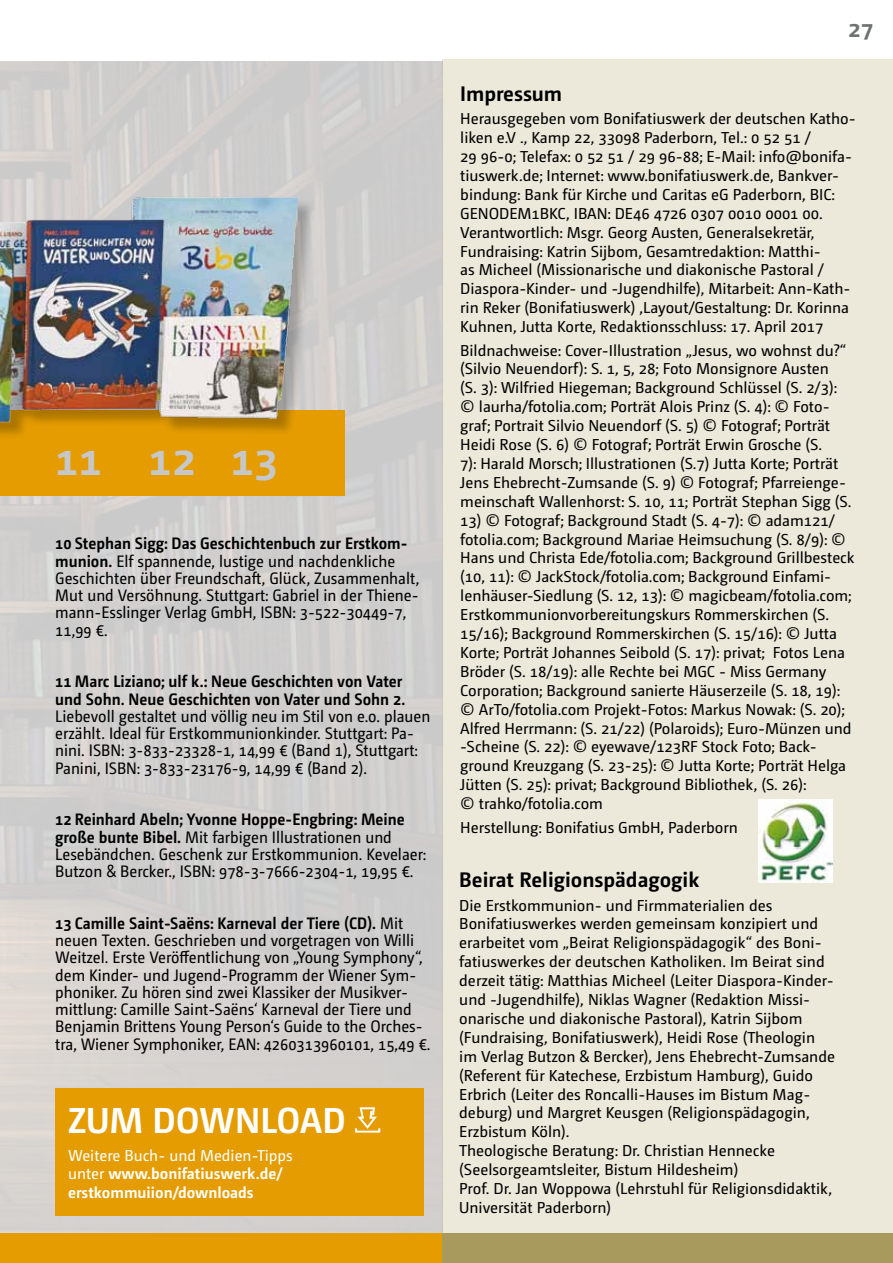
<style>
.page{position:relative;width:893px;height:1263px;background:#fff}
.page>*{position:absolute;margin:0;border:0;box-sizing:border-box;transform-origin:0 0}
.t1{font:700 45px "Camingo Dos Pro";color:#c6c7c8}
.t2{font:700 36px "Camingo Dos Pro";color:#fff}
.t3{font:700 24px "Camingo Dos Pro";color:#707172}
.t4{font:700 21px "Camingo Dos Pro";color:#000}
.t5{font:16.5px/17.2px "Camingo Dos Pro";color:#000;scale:.94 1}
.t6{font:700 16.5px/17.2px "Camingo Dos Pro";color:#000;scale:.94 1}
.t7{font:15.75px/18.9px "Camingo Dos Pro";letter-spacing:-.005em;color:#000}
.t8{font:700 15.75px/18.9px "Camingo Dos Pro";color:#fff}
.s1{font-weight:700}
.s2{font-weight:400}
</style>
<div class="page">
<div style="left:442px;top:60px;width:451px;height:1203px;background:#ece9db"></div>
<img style="left:0;top:62px;width:442px;height:1171px">
<div style="left:0;top:1233px;width:447px;height:30px;background:#e49c00"></div>
<div style="left:442px;top:1233px;width:451px;height:30px;background:#a8995c"></div>
<div style="left:0;top:410px;width:344px;height:85px;background:#e49c00"></div>
<div style="left:0;top:195px;width:315px;height:249px;background:#000;opacity:.25"></div>
<img style="left:0;top:193px;width:298px;height:243px">
<img style="left:758px;top:799px;width:74px;height:84px">
<div style="left:55px;top:1088px;width:369px;height:127px;background:#e49c00"></div>
<svg style="left:355px;top:1107px;width:26px;height:26px"></svg>
<h1 class="t1" style="left:55px;top:432px;width:225px">11 12 13</h1>
<p class="t5" style="left:55px;top:535px;width:389px"><span class="s1">10 Stephan Sigg: Das Geschichtenbuch zur Erstkom&shy;munion.</span> Elf spannende, lustige und nachdenkliche Geschichten über Freundschaft, Glück, Zusammenhalt, Mut und Versöhnung. Stuttgart: Gabriel in der Thiene&shy;mann-Esslinger Verlag GmbH, ISBN: 3-522-30449-7, 11,99 €.</p>
<p class="t6" style="left:55px;top:673px;width:374px">11 Marc Liziano; ulf k.: Neue Geschichten von Vater und Sohn. Neue Geschichten von Vater und Sohn 2.</p>
<p class="t5" style="left:55px;top:707px;width:401px">Liebevoll gestaltet und völlig neu im Stil von e.o. plauen erzählt. Ideal für Erstkommunionkinder. Stuttgart: Pa&shy;nini. ISBN: 3-833-23328-1, 14,99 € (Band 1), Stuttgart:<br>Panini, ISBN: 3-833-23176-9, 14,99 € (Band 2).</p>
<p class="t5" style="left:55px;top:811px;width:396px"><span class="s1">12 Reinhard Abeln; Yvonne Hoppe-Engbring: Meine große bunte Bibel.</span> Mit farbigen Illustrationen und Lesebändchen. Geschenk zur Erstkommunion. Kevelaer:<br>Butzon &amp; Bercker., ISBN: 978-3-7666-2304-1, 19,95 €.</p>
<p class="t5" style="left:55px;top:914px;width:401px"><span class="s1">13 Camille Saint-Saëns: Karneval der Tiere (CD).</span> Mit neuen Texten. Geschrieben und vorgetragen von Willi Weitzel. Erste Veröffentlichung von „Young Symphony“, dem Kinder- und Jugend-Programm der Wiener Sym&shy;phoniker. Zu hören sind zwei Klassiker der Musikver&shy;mittlung: Camille Saint-Saëns‘ Karneval der Tiere und Benjamin Brittens Young Person‘s Guide to the Orches&shy;tra, Wiener Symphoniker, EAN: 4260313960101, 15,49 €.</p>
<h2 class="t2" style="left:68px;top:1098px;width:279px">ZUM DOWNLOAD</h2>
<p class="t8" style="left:68px;top:1145px;width:226px"><span class="s2">Weitere Buch- und Medien-Tipps unter</span> www.bonifatiuswerk.de/ erstkommuiion/downloads</p>
<h3 class="t3" style="left:848px;top:14px;width:27px">27</h3>
<h3 class="t4" style="left:460px;top:81px;width:103px">Impressum</h3>
<p class="t7" style="left:460px;top:109px;width:397px">Herausgegeben vom Bonifatiuswerk der deutschen Katho&shy;liken e.V ., Kamp 22, 33098 Paderborn, Tel.: 0 52 51 /<br>29 96-0; Telefax: 0 52 51 / 29 96-88; E-Mail: info@bonifa&shy;tiuswerk.de; Internet: www.bonifatiuswerk.de, Bankver&shy;bindung: Bank für Kirche und Caritas eG Paderborn, BIC:<br>GENODEM1BKC, IBAN: DE46 4726 0307 0010 0001 00.<br>Verantwortlich: Msgr. Georg Austen, Generalsekretär, Fundraising: Katrin Sijbom, Gesamtredaktion: Matthi-<br>as Micheel (Missionarische und diakonische Pastoral / Diaspora-Kinder- und -Jugendhilfe), Mitarbeit: Ann-Kath&shy;rin Reker (Bonifatiuswerk) ,Layout/Gestaltung: Dr. Korinna Kuhnen, Jutta Korte, Redaktionsschluss: 17. April 2017</p>
<p class="t7" style="left:460px;top:340px;width:393px">Bildnachweise: Cover-Illustration „Jesus, wo wohnst du?“ (Silvio Neuendorf): S. 1, 5, 28; Foto Monsignore Austen<br>(S. 3): Wilfried Hiegeman; Background Schlüssel (S. 2/3): © laurha/fotolia.com; Porträt Alois Prinz (S. 4): © Foto&shy;graf; Portrait Silvio Neuendorf (S. 5) © Fotograf; Porträt Heidi Rose (S. 6) © Fotograf; Porträt Erwin Grosche (S.<br>7): Harald Morsch; Illustrationen (S.7) Jutta Korte; Porträt Jens Ehebrecht-Zumsande (S. 9) © Fotograf; Pfarreienge&shy;meinschaft Wallenhorst: S. 10, 11; Porträt Stephan Sigg (S.</p>
<p class="t7" style="left:460px;top:511px;width:396px">13) © Fotograf; Background Stadt (S. 4-7): © adam121/ fotolia.com; Background Mariae Heimsuchung (S. 8/9): © Hans und Christa Ede/fotolia.com; Background Grillbesteck (10, 11): © JackStock/fotolia.com; Background Einfami&shy;lenhäuser-Siedlung (S. 12, 13): © magicbeam/fotolia.com; Erstkommunionvorbereitungskurs Rommerskirchen (S.<br>15/16); Background Rommerskirchen (S. 15/16): © Jutta Korte; Porträt Johannes Seibold (S. 17): privat; Fotos Lena Bröder (S. 18/19): alle Rechte bei MGC - Miss Germany Corporation; Background sanierte Häuserzeile (S. 18, 19): © ArTo/fotolia.com Projekt-Fotos: Markus Nowak: (S. 20); Alfred Herrmann: (S. 21/22) (Polaroids); Euro-Münzen und -Scheine (S. 22): © eyewave/123RF Stock Foto; Back&shy;ground Kreuzgang (S. 23-25): © Jutta Korte; Porträt Helga Jütten (S. 25): privat; Background Bibliothek, (S. 26):<br>© trahko/fotolia.com</p>
<p class="t7" style="left:460px;top:817px;width:279px">Herstellung: Bonifatius GmbH, Paderborn</p>
<h3 class="t4" style="left:459px;top:867px;width:242px">Beirat Religionspädagogik</h3>
<p class="t7" style="left:459px;top:895px;width:377px">Die Erstkommunion- und Firmmaterialien des Bonifatiuswerkes werden gemeinsam konzipiert und erarbeitet vom „Beirat Religionspädagogik“ des Boni&shy;fatiuswerkes der deutschen Katholiken. Im Beirat sind derzeit tätig: Matthias Micheel (Leiter Diaspora-Kinder&shy;und -Jugendhilfe), Niklas Wagner (Redaktion Missi&shy;onarische und diakonische Pastoral), Katrin Sijbom (Fundraising, Bonifatiuswerk), Heidi Rose (Theologin im Verlag Butzon &amp; Bercker), Jens Ehebrecht-Zumsande (Referent für Katechese, Erzbistum Hamburg), Guido Erbrich (Leiter des Roncalli-Hauses im Bistum Mag&shy;deburg) und Margret Keusgen (Religionspädagogin, Erzbistum Köln).<br>Theologische Beratung: Dr. Christian Hennecke (Seelsorgeamtsleiter, Bistum Hildesheim)<br>Prof. Dr. Jan Woppowa (Lehrstuhl für Religionsdidaktik, Universität Paderborn)</p>
</div>
